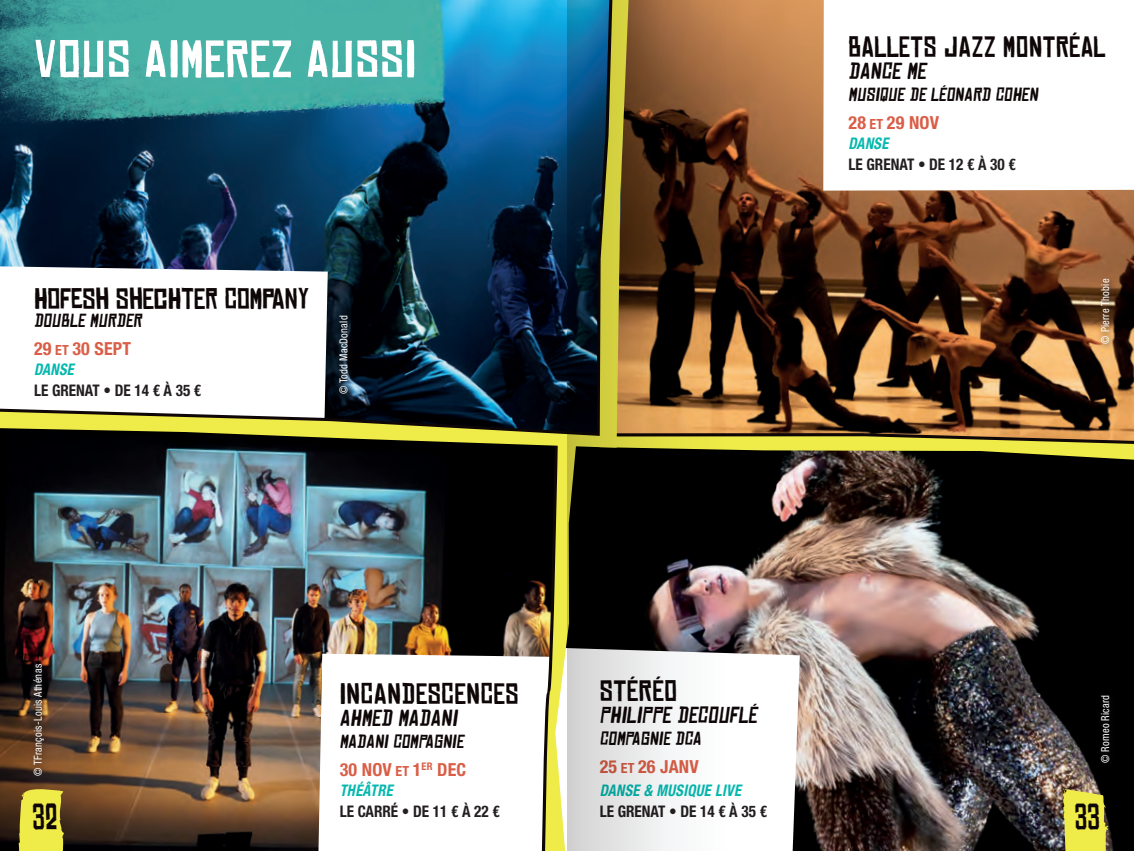
<style>
.page{position:relative;width:1134px;height:851px;background:#fff}
.page>*{position:absolute;margin:0;border:0;box-sizing:border-box;transform-origin:0 0}
.t1{font:50px "Chinese Rocks Rg";letter-spacing:.025em;color:#fff}
.t2{font:36px "Chinese Rocks Rg";color:#0e0607;scale:.8 1}
.t3{font:28px "Chinese Rocks Rg";letter-spacing:.025em;color:#0e0607}
.t4{font:28px "Chinese Rocks Rg";color:#0e0607}
.t5{font:22px "Chinese Rocks Rg";color:#0e0607}
.t6{font:18px "Chinese Rocks Rg";color:#0e0607}
.t7{font:700 condensed 18px "Helvetica Neue";letter-spacing:.01em;color:#da5e47}
.t8{font:700 condensed 16px "Helvetica Neue";color:#231f20;scale:.95 1}
.t9{font:italic 700 condensed 16px "Helvetica Neue";letter-spacing:.025em;color:#04b8ae;scale:.9 1}
.t10{font:condensed 11px "Helvetica Neue";letter-spacing:.025em;color:#fff;scale:.95 1}
.s1{font-size:14px}
</style>
<div class="page">
<img style="left:726px;top:0;width:408px;height:408px">
<img style="left:726px;top:459px;width:408px;height:391px">
<img style="left:0;top:0;width:567px;height:408px">
<img style="left:0;top:459px;width:541px;height:391px">
<svg style="left:0;top:266px;width:328px;height:142px"></svg>
<svg style="left:318px;top:653px;width:223px;height:197px"></svg>
<svg style="left:726px;top:647px;width:74px;height:203px"></svg>
<svg style="left:823px;top:0;width:311px;height:190px"></svg>
<svg style="left:0;top:408px;width:1134px;height:3px"></svg>
<svg style="left:0;top:411px;width:1134px;height:48px"></svg>
<svg style="left:541px;top:433px;width:26px;height:417px"></svg>
<div style="left:1096px;top:274px;width:21px;height:77px;background:#231f20;opacity:.75"></div>
<div style="left:335px;top:312px;width:21px;height:89px;background:#231f20;opacity:.75"></div>
<div style="left:29px;top:660px;width:23px;height:122px;background:#231f20;opacity:.75"></div>
<div style="left:1096px;top:690px;width:21px;height:80px;background:#020202"></div>
<img style="left:0;top:0;width:318px;height:130px">
<img style="left:53px;top:0;width:399px;height:127px">
<svg style="left:1062px;top:789px;width:47px;height:61px"></svg>
<svg style="left:18px;top:785px;width:47px;height:65px"></svg>
<svg style="left:567px;top:0;width:159px;height:850px"></svg>
<h1 class="t1" style="left:34px;top:32px;width:384px">VOUS AIMEREZ AUSSI</h1>
<h3 class="t4" style="left:34px;top:284px;width:277px">HOFESH SHECHTER COMPANY</h3>
<p class="t6" style="left:34px;top:311px;width:112px">DOUBLE MURDER</p>
<p class="t7" style="left:34px;top:337px;width:99px">29 <span class="s1">ET</span> 30 SEPT</p>
<p class="t9" style="left:34px;top:359px;width:46px">DANSE</p>
<p class="t8" style="left:34px;top:380px;width:178px">LE GRENAT • DE 14 € À 35 €</p>
<p class="t10" style="left:337px;top:394px;width:84px;rotate:-90deg">© Todd MacDonald</p>
<h3 class="t3" style="left:848px;top:32px;width:258px">BALLETS JAZZ MONTRÉAL</h3>
<h3 class="t5" style="left:848px;top:60px;width:82px">DANCE ME</h3>
<p class="t6" style="left:848px;top:85px;width:194px">MUSIQUE DE LÉONARD COHEN</p>
<p class="t7" style="left:848px;top:112px;width:92px">28 <span class="s1">ET</span> 29 NOV</p>
<p class="t9" style="left:848px;top:134px;width:46px">DANSE</p>
<p class="t8" style="left:848px;top:154px;width:178px">LE GRENAT • DE 12 € À 30 €</p>
<p class="t10" style="left:1099px;top:344px;width:70px;rotate:-90deg">© Pierre Thobie</p>
<p class="t10" style="left:32px;top:775px;width:119px;rotate:-90deg">© TFrançois-Louis Athénas</p>
<h3 class="t3" style="left:600px;top:676px;width:79px">STÉRÉO</h3>
<h3 class="t5" style="left:600px;top:703px;width:162px">PHILIPPE DECOUFLÉ</h3>
<p class="t6" style="left:600px;top:729px;width:106px">COMPAGNIE DCA</p>
<p class="t7" style="left:600px;top:755px;width:101px">25 <span class="s1">ET</span> 26 JANV</p>
<p class="t9" style="left:600px;top:780px;width:158px">DANSE &amp; MUSIQUE LIVE</p>
<p class="t8" style="left:600px;top:801px;width:178px">LE GRENAT • DE 14 € À 35 €</p>
<h3 class="t3" style="left:340px;top:678px;width:181px">INCANDESCENCES</h3>
<h3 class="t5" style="left:340px;top:706px;width:122px">AHMED MADANI</h3>
<p class="t6" style="left:340px;top:731px;width:128px">MADANI COMPAGNIE</p>
<p class="t7" style="left:340px;top:758px;width:128px">30 NOV <span class="s1">ET</span> 1<sup>ER</sup> DEC</p>
<p class="t9" style="left:340px;top:780px;width:60px">THÉÂTRE</p>
<p class="t8" style="left:340px;top:801px;width:170px">LE CARRÉ • DE 11 € À 22 €</p>
<p class="t10" style="left:1099px;top:762px;width:73px;rotate:-90deg">© Romeo Ricard</p>
<h2 class="t2" style="left:32px;top:797px;width:33px">32</h2>
<h2 class="t2" style="left:1074px;top:797px;width:33px">33</h2>
</div>
